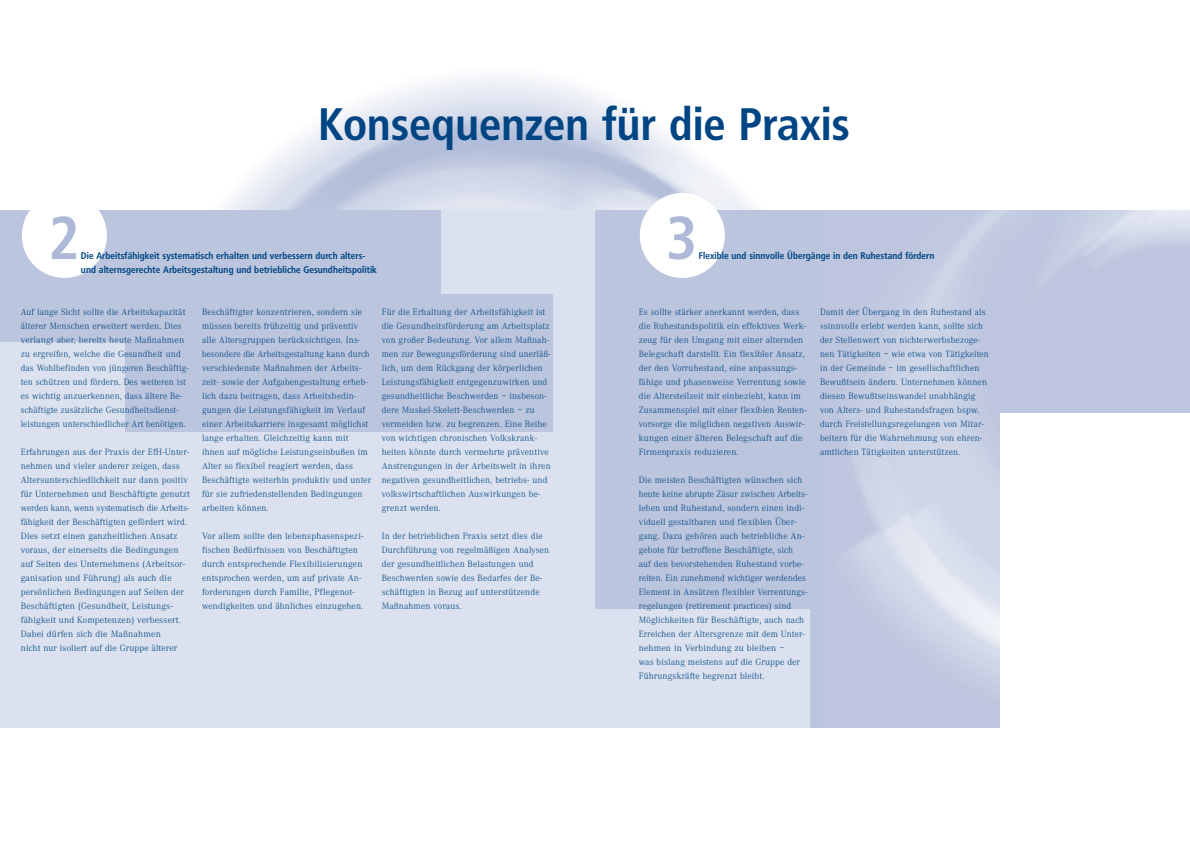
<style>
.page{position:relative;width:1190px;height:841px;background:#fff}
.page>*{position:absolute;margin:0;border:0;box-sizing:border-box;transform-origin:0 0}
.t1{font:700 60px "Frutiger Condensed BQ";color:#adb9d6}
.t2{font:700 45px "Frutiger Condensed BQ";letter-spacing:.01em;color:#004583}
.t3{font:300 9.5px/14px "Corporate A";letter-spacing:.015em;color:#004583}
.t4{font:700 9.5px/14px "Frutiger Condensed BQ";letter-spacing:.01em;color:#004583}
</style>
<div class="page">
<div style="left:0;top:210px;width:821px;height:518px;background:#dbe1ee"></div>
<div style="left:0;top:210px;width:441px;height:132px;background:#bbc5dd"></div>
<div style="left:126px;top:295px;width:427px;height:137px;background:#bbc5dd"></div>
<div style="left:22px;top:193px;width:85px;height:85px;background:#fff;border-radius:50%"></div>
<div style="left:595px;top:210px;width:595px;height:399px;background:#bbc5dd"></div>
<img style="left:846px;top:210px;width:344px;height:399px">
<div style="left:640px;top:193px;width:85px;height:85px;background:#fff;border-radius:50%"></div>
<div style="left:1000px;top:414px;width:190px;height:353px;background:#fff"></div>
<h2 class="t2" style="left:319px;top:106px;width:533px">Konsequenzen für die Praxis</h2>
<h1 class="t1" style="left:49px;top:214px;width:33px">2</h1>
<p class="t4" style="left:81px;top:250px;width:297px">Die Arbeitsfähigkeit systematisch erhalten und verbessern durch alters&shy;und alternsgerechte Arbeitsgestaltung und betriebliche Gesundheitspolitik</p>
<p class="t3" style="left:21px;top:306px;width:170px">Auf lange Sicht sollte die Arbeitskapazität älterer Menschen erweitert werden. Dies verlangt aber, bereits heute Maßnahmen zu ergreifen, welche die Gesundheit und das Wohlbefinden von jüngeren Beschäftig&shy;ten schützen und fördern. Des weiteren ist es wichtig anzuerkennen, dass ältere Be&shy;schäftigte zusätzliche Gesundheitsdienst&shy;leistungen unterschiedlicher Art benötigen.</p>
<p class="t3" style="left:21px;top:446px;width:171px">Erfahrungen aus der Praxis der EfH-Unter&shy;nehmen und vieler anderer zeigen, dass Altersunterschiedlichkeit nur dann positiv für Unternehmen und Beschäftigte genutzt werden kann, wenn systematisch die Arbeits&shy;fähigkeit der Beschäftigten gefördert wird.<br>Dies setzt einen ganzheitlichen Ansatz voraus, der einerseits die Bedingungen auf Seiten des Unternehmens (Arbeitsor&shy;ganisation und Führung) als auch die persönlichen Bedingungen auf Seiten der Beschäftigten (Gesundheit, Leistungs&shy;fähigkeit und Kompetenzen) verbessert.<br>Dabei dürfen sich die Maßnahmen<br>nicht nur isoliert auf die Gruppe älterer</p>
<p class="t3" style="left:202px;top:306px;width:171px">Beschäftigter konzentrieren, sondern sie müssen bereits frühzeitig und präventiv alle Altersgruppen berücksichtigen. Ins&shy;besondere die Arbeitsgestaltung kann durch verschiedenste Maßnahmen der Arbeits&shy;zeit- sowie der Aufgabengestaltung erheb&shy;lich dazu beitragen, dass Arbeitsbedin&shy;gungen die Leistungsfähigkeit im Verlauf einer Arbeitskarriere insgesamt möglichst lange erhalten. Gleichzeitig kann mit ihnen auf mögliche Leistungseinbußen im Alter so flexibel reagiert werden, dass Beschäftigte weiterhin produktiv und unter für sie zufriedenstellenden Bedingungen arbeiten können.</p>
<p class="t3" style="left:202px;top:530px;width:163px">Vor allem sollte den lebensphasenspezi&shy;fischen Bedürfnissen von Beschäftigten durch entsprechende Flexibilisierungen entsprochen werden, um auf private An&shy;forderungen durch Familie, Pflegenot&shy;wendigkeiten und ähnliches einzugehen.</p>
<p class="t3" style="left:382px;top:306px;width:170px">Für die Erhaltung der Arbeitsfähigkeit ist die Gesundheitsförderung am Arbeitsplatz von großer Bedeutung. Vor allem Maßnah&shy;men zur Bewegungsförderung sind unerläß&shy;lich, um dem Rückgang der körperlichen Leistungsfähigkeit entgegenzuwirken und gesundheitliche Beschwerden – insbeson&shy;dere Muskel-Skelett-Beschwerden – zu vermeiden bzw. zu begrenzen. Eine Reihe von wichtigen chronischen Volkskrank&shy;heiten könnte durch vermehrte präventive Anstrengungen in der Arbeitswelt in ihren negativen gesundheitlichen, betriebs- und volkswirtschaftlichen Auswirkungen be&shy;grenzt werden.</p>
<p class="t3" style="left:382px;top:530px;width:169px">In der betrieblichen Praxis setzt dies die Durchführung von regelmäßigen Analysen der gesundheitlichen Belastungen und Beschwerden sowie des Bedarfes der Be&shy;schäftigten in Bezug auf unterstützende Maßnahmen voraus.</p>
<h1 class="t1" style="left:667px;top:214px;width:33px">3</h1>
<p class="t4" style="left:699px;top:250px;width:237px">Flexible und sinnvolle Übergänge in den Ruhestand fördern</p>
<p class="t3" style="left:639px;top:306px;width:169px">Es sollte stärker anerkannt werden, dass die Ruhestandspolitik ein effektives Werk&shy;zeug für den Umgang mit einer alternden Belegschaft darstellt. Ein flexibler Ansatz, der den Vorruhestand, eine anpassungs&shy;fähige und phasenweise Verrentung sowie die Altersteilzeit mit einbezieht, kann im Zusammenspiel mit einer flexiblen Renten&shy;vorsorge die möglichen negativen Auswir&shy;kungen einer älteren Belegschaft auf die Firmenpraxis reduzieren.</p>
<p class="t3" style="left:639px;top:474px;width:170px">Die meisten Beschäftigten wünschen sich heute keine abrupte Zäsur zwischen Arbeits&shy;leben und Ruhestand, sondern einen indi&shy;viduell gestaltbaren und flexiblen Über&shy;gang. Dazu gehören auch betriebliche An&shy;gebote für betroffene Beschäftigte, sich auf den bevorstehenden Ruhestand vorbe&shy;reiten. Ein zunehmend wichtiger werdendes Element in Ansätzen flexibler Verrentungs&shy;regelungen (retirement practices) sind Möglichkeiten für Beschäftigte, auch nach Erreichen der Altersgrenze mit dem Unter&shy;nehmen in Verbindung zu bleiben –<br>was bislang meistens auf die Gruppe der Führungskräfte begrenzt bleibt.</p>
<p class="t3" style="left:820px;top:306px;width:170px">Damit der Übergang in den Ruhestand als »sinnvoll« erlebt werden kann, sollte sich der Stellenwert von nichterwerbsbezoge&shy;nen Tätigkeiten – wie etwa von Tätigkeiten in der Gemeinde – im gesellschaftlichen Bewußtsein ändern. Unternehmen können diesen Bewußtseinswandel unabhängig von Alters- und Ruhestandsfragen bspw. durch Freistellungsregelungen von Mitar&shy;beitern für die Wahrnehmung von ehren&shy;amtlichen Tätigkeiten unterstützen.</p>
</div>
